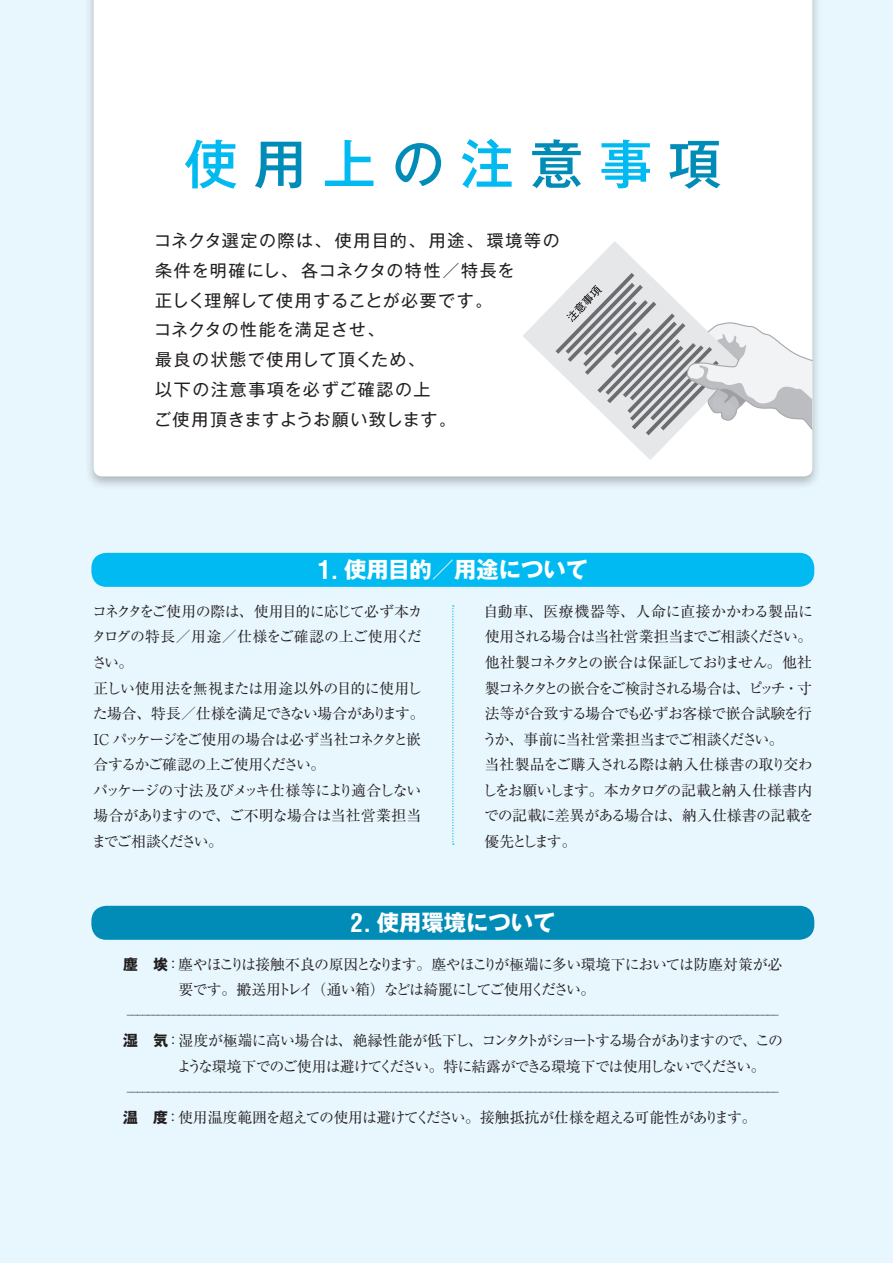
<style>
.page{position:relative;width:893px;height:1263px;background:#e8f6fd}
.page>*{position:absolute;margin:0;border:0;box-sizing:border-box;transform-origin:0 0}
.t1{font:500 53.1px "Gothic MB101 Pro";letter-spacing:.3em;color:#00baf1}
.t2{font:700 22.35px "Gothic MB101 Pro";color:#fff}
.t3{font:16.95px "Gothic MB101 Pro";letter-spacing:.09em;color:#231f20}
.t4{font:16.95px "Gothic MB101 Pro";letter-spacing:.07em;color:#231f20}
.t5{font:16.95px "Gothic MB101 Pro";letter-spacing:.045em;color:#231f20}
.t6{font:16.95px "Gothic MB101 Pro";letter-spacing:.035em;color:#231f20}
.t7{font:14.85px/25.5px "Ryumin Pro";letter-spacing:-.045em;color:#231f20;text-align:justify}
.t8{font:14.85px/25.5px "Ryumin Pro";letter-spacing:-.075em;color:#231f20}
.t9{font:14.85px/25.5px "Ryumin Pro";letter-spacing:-.02em;color:#231f20}
.t10{font:14.85px/25.5px "Ryumin Pro";letter-spacing:-.085em;color:#231f20}
.t11{font:300 10.65px "Ryumin Pro";color:#231f20}
.s1{color:#008cb7}
.s2{font-family:"Helvetica";font-stretch:condensed;font-size:25.2px}
.s3{font-family:"Helvetica";font-stretch:condensed;font-size:24.6px}
.s4{font-family:"Gothic MB101 Pro";font-weight:700}
</style>
<div class="page">
<div style="left:85px;top:0;width:737px;height:490px;background:#231f20;opacity:.3"></div>
<div style="left:94px;top:0;width:718px;height:476px;background:#fff"></div>
<div style="left:91px;top:553px;width:723px;height:34px;background:#00baf1;border-radius:15px"></div>
<div style="left:91px;top:906px;width:723px;height:34px;background:#008cb7;border-radius:15px"></div>
<svg style="left:452px;top:605px;width:2px;height:240px"></svg>
<svg style="left:522px;top:241px;width:220px;height:219px;fill:#fff"></svg>
<svg style="left:555px;top:273px;width:257px;height:162px"></svg>
<p class="t1" style="left:184px;top:120px;width:538px">使<span class="s1">用</span>上<span class="s1">の</span>注<span class="s1">意</span>事<span class="s1">項</span></p>
<p class="t3" style="left:154px;top:227px;width:407px">コネクタ選定の際は、使用目的、用途、環境等の</p>
<p class="t5" style="left:155px;top:256px;width:361px">条件を明確にし、各コネクタの特性／特長を</p>
<p class="t4" style="left:155px;top:286px;width:339px">正しく理解して使用することが必要です。</p>
<p class="t5" style="left:154px;top:316px;width:232px">コネクタの性能を満足させ、</p>
<p class="t4" style="left:155px;top:346px;width:271px">最良の状態で使用して頂くため、</p>
<p class="t3" style="left:155px;top:375px;width:277px">以下の注意事項を必ずご確認の上</p>
<p class="t6" style="left:154px;top:405px;width:303px">ご使用頂きますようお願い致します。</p>
<p class="t2" style="left:318px;top:551px;width:272px"><span class="s2">1</span><span class="s3">.</span> 使用目的／用途について</p>
<p class="t7" style="left:92px;top:598px;width:332px">コネクタをご使用の際は、使用目的に応じて必ず本カタログの特長／用途／仕様をご確認の上ご使用ください。</p>
<p class="t7" style="left:93px;top:674px;width:333px">正しい使用法を無視または用途以外の目的に使用した場合、特長／仕様を満足できない場合があります。</p>
<p class="t10" style="left:94px;top:725px;width:329px">IC パッケージをご使用の場合は必ず当社コネクタと嵌合するかご確認の上ご使用ください。</p>
<p class="t7" style="left:92px;top:776px;width:331px">パッケージの寸法及びメッキ仕様等により適合しない場合がありますので、ご不明な場合は当社営業担当までご相談ください。</p>
<p class="t9" style="left:483px;top:598px;width:331px">自動車、医療機器等、人命に直接かかわる製品に使用される場合は当社営業担当までご相談ください。</p>
<p class="t7" style="left:482px;top:649px;width:331px">他社製コネクタとの嵌合は保証しておりません。他社製コネクタとの嵌合をご検討される場合は、ピッチ・寸法等が合致する場合でも必ずお客様で嵌合試験を行うか、事前に当社営業担当までご相談ください。</p>
<p class="t7" style="left:482px;top:751px;width:333px">当社製品をご購入される際は納入仕様書の取り交わしをお願いします。本カタログの記載と納入仕様書内での記載に差異がある場合は、納入仕様書の記載を優先とします。</p>
<p class="t2" style="left:350px;top:904px;width:206px"><span class="s2">2</span><span class="s3">.</span> 使用環境について</p>
<p class="t7" style="left:179px;top:950px;width:605px;text-indent:-55px"><span class="s4">塵　埃</span>：塵やほこりは接触不良の原因となります。塵やほこりが極端に多い環境下においては防塵対策が必要です。搬送用トレイ（通い箱）などは綺麗にしてご使用ください。</p>
<p class="t11" style="left:125px;top:1007px;width:658px">−−−−−−−−−−−−−−−−−−−−−−−−−−−−−−−−−−−−−−−−−−−−−−−−−−−−−−−−−−−−−−−−−−−−−−−−−−−−−−−−−−−−−−−−−−−−−−−−−−−−−−−−−−−−−−−−−−−−−−−−−−−−−−</p>
<p class="t8" style="left:177px;top:1027px;width:608px;text-indent:-53px"><span class="s4">湿　気</span>：湿度が極端に高い場合は、絶縁性能が低下し、コンタクトがショートする場合がありますので、このような環境下でのご使用は避けてください。特に結露ができる環境下では使用しないでください。</p>
<p class="t11" style="left:125px;top:1083px;width:658px">−−−−−−−−−−−−−−−−−−−−−−−−−−−−−−−−−−−−−−−−−−−−−−−−−−−−−−−−−−−−−−−−−−−−−−−−−−−−−−−−−−−−−−−−−−−−−−−−−−−−−−−−−−−−−−−−−−−−−−−−−−−−−−</p>
<p class="t7" style="left:123px;top:1104px;width:635px"><span class="s4">温　度</span>：使用温度範囲を超えての使用は避けてください。接触抵抗が仕様を超える可能性があります。</p>
</div>
